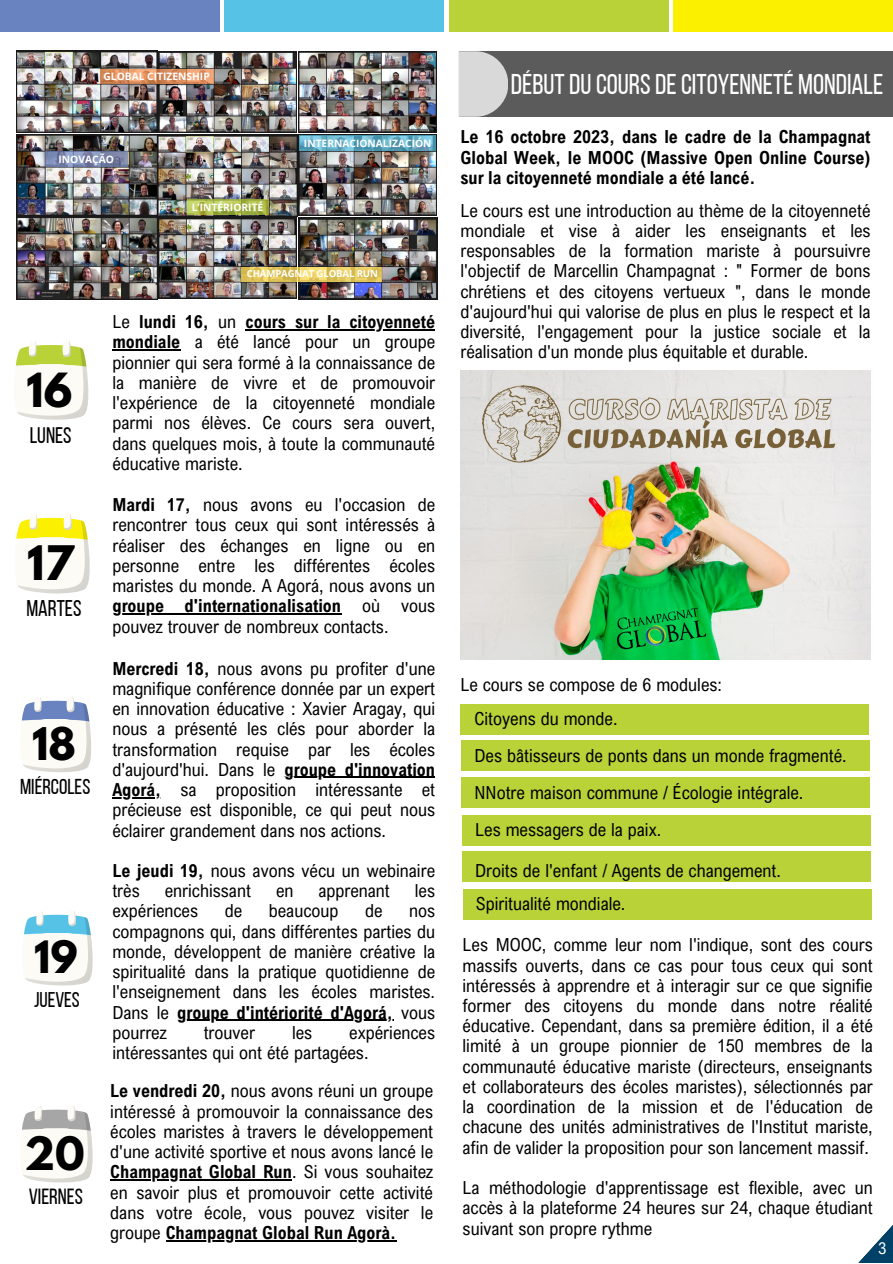
<style>
.page{position:relative;width:893px;height:1264px;background:#fff}
.page>*{position:absolute;margin:0;border:0;box-sizing:border-box;transform-origin:0 0}
.t1{font:700 42.15px "League Spartan";color:#000}
.t2{font:700 41.7px "League Spartan";color:#000}
.t3{font:700 40.65px "League Spartan";color:#000}
.t4{font:700 39.9px "League Spartan";color:#000}
.t5{font:700 39.45px "League Spartan";color:#000}
.t6{font:28.5px "Bebas Neue";color:#fff}
.t7{font:22.65px "Bebas Neue";color:#000}
.t8{font:22.5px "Bebas Neue";color:#000}
.t9{font:21.9px "Bebas Neue";color:#000}
.t10{font:21.45px "Bebas Neue";color:#000}
.t11{font:21.3px "Bebas Neue";color:#000}
.t12{font:18px/20.2px "Arial Nova Cond";color:#000;text-align:justify}
.t13{font:700 18px/20.2px "Arial Nova Cond";color:#000;text-align:justify}
.t14{font:16.5px "Arial Nova Cond";color:#fff}
.t15{font:700 10.2px "Open Sans";color:#fff}
.t16{font:700 9.6px "Open Sans";letter-spacing:-.015em;color:#fff}
.s1{font-weight:700}
</style>
<div class="page">
<svg style="left:859px;top:1226px;width:33px;height:36px"></svg>
<div style="left:0;top:0;width:220px;height:32px;background:#6982c0"></div>
<div style="left:224px;top:0;width:220px;height:32px;background:#56c2e6"></div>
<div style="left:448px;top:0;width:220px;height:32px;background:#b9d237"></div>
<div style="left:673px;top:0;width:219px;height:32px;background:#faf000"></div>
<svg style="left:15px;top:341px;width:74px;height:79px"></svg>
<div style="left:19px;top:364px;width:63px;height:46px;background:#fcfbf5;border-radius:23px"></div>
<svg style="left:16px;top:514px;width:74px;height:80px"></svg>
<div style="left:20px;top:537px;width:64px;height:46px;background:#fcfbf5;border-radius:23px"></div>
<svg style="left:21px;top:697px;width:71px;height:76px"></svg>
<div style="left:25px;top:719px;width:61px;height:44px;background:#fcfbf5;border-radius:22px"></div>
<svg style="left:24px;top:911px;width:69px;height:75px"></svg>
<div style="left:27px;top:932px;width:60px;height:44px;background:#fcfbf5;border-radius:22px"></div>
<svg style="left:22px;top:1106px;width:71px;height:77px"></svg>
<div style="left:25px;top:1128px;width:62px;height:44px;background:#fcfbf5;border-radius:22px"></div>
<img style="left:298px;top:217px;width:140px;height:82px">
<img style="left:16px;top:134px;width:421px;height:82px">
<img style="left:298px;top:51px;width:139px;height:81px">
<img style="left:16px;top:51px;width:280px;height:82px">
<img style="left:16px;top:217px;width:280px;height:82px">
<svg style="left:101px;top:69px;width:113px;height:15px"></svg>
<svg style="left:299px;top:135px;width:137px;height:16px"></svg>
<svg style="left:46px;top:152px;width:82px;height:15px"></svg>
<svg style="left:187px;top:199px;width:82px;height:16px"></svg>
<svg style="left:241px;top:266px;width:140px;height:15px"></svg>
<div style="left:459px;top:51px;width:433px;height:66px;background:#5b5b5b"></div>
<svg style="left:458px;top:51px;width:50px;height:66px"></svg>
<img style="left:460px;top:371px;width:410px;height:289px">
<div style="left:460px;top:704px;width:409px;height:30px;background:#b9d237"></div>
<hr style="left:245px;top:329px;width:190px;height:1px;background:#000">
<hr style="left:112px;top:349px;width:68px;height:2px;background:#000">
<hr style="left:112px;top:613px;width:229px;height:1px;background:#000">
<hr style="left:284px;top:777px;width:151px;height:1px;background:#000">
<hr style="left:112px;top:797px;width:49px;height:1px;background:#000">
<hr style="left:177px;top:1019px;width:216px;height:1px;background:#000">
<hr style="left:110px;top:1179px;width:182px;height:1px;background:#000">
<hr style="left:166px;top:1240px;width:230px;height:1px;background:#000">
<div style="left:460px;top:740px;width:409px;height:30px;background:#b9d237"></div>
<div style="left:461px;top:777px;width:409px;height:31px;background:#b9d237"></div>
<div style="left:462px;top:815px;width:408px;height:30px;background:#b9d237"></div>
<div style="left:462px;top:852px;width:408px;height:30px;background:#b9d237"></div>
<div style="left:462px;top:889px;width:409px;height:30px;background:#b9d237"></div>
<p class="t15" style="left:103px;top:69px;width:108px">GLOBAL CITIZENSHIP</p>
<p class="t15" style="left:59px;top:152px;width:57px">INOVAÇÃO</p>
<p class="t15" style="left:192px;top:200px;width:73px">L’INTÉRIORITÉ</p>
<p class="t15" style="left:304px;top:136px;width:129px">INTERNACIONALIZACIÓN</p>
<p class="t2" style="left:27px;top:369px;width:47px">16</p>
<p class="t8" style="left:30px;top:426px;width:43px">LUNES</p>
<p class="t1" style="left:27px;top:542px;width:48px">17</p>
<p class="t7" style="left:26px;top:599px;width:57px">MARTES</p>
<p class="t4" style="left:32px;top:724px;width:45px">18</p>
<p class="t10" style="left:20px;top:777px;width:72px">MIÉRCOLES</p>
<p class="t5" style="left:34px;top:937px;width:45px">19</p>
<p class="t11" style="left:34px;top:990px;width:47px">JUEVES</p>
<p class="t3" style="left:25px;top:1133px;width:62px">20</p>
<p class="t9" style="left:29px;top:1187px;width:56px">VIERNES</p>
<p class="t16" style="left:247px;top:267px;width:133px">CHAMPAGNAT GLOBAL RUN</p>
<p class="t12" style="left:112px;top:311px;width:324px">Le <span class="s1">lundi 16,</span> un <span class="s1">cours sur la citoyenneté mondiale</span> a été lancé pour un groupe pionnier qui sera formé à la connaissance de la manière de vivre et de promouvoir l'expérience de la citoyenneté mondiale parmi nos élèves. Ce cours sera ouvert, dans quelques mois, à toute la communauté éducative mariste.</p>
<p class="t12" style="left:112px;top:494px;width:324px"><span class="s1">Mardi 17,</span> nous avons eu l'occasion de rencontrer tous ceux qui sont intéressés à réaliser des échanges en ligne ou en personne entre les différentes écoles maristes du monde. A Agorá, nous avons un <span class="s1">groupe d'internationalisation</span> où vous pouvez trouver de nombreux contacts.</p>
<p class="t12" style="left:112px;top:657px;width:324px"><span class="s1">Mercredi 18,</span> nous avons pu profiter d'une magnifique conférence donnée par un expert en innovation éducative : Xavier Aragay, qui nous a présenté les clés pour aborder la transformation requise par les écoles d'aujourd'hui. Dans le <span class="s1">groupe d'innovation Agorá,</span> sa proposition intéressante et précieuse est disponible, ce qui peut nous éclairer grandement dans nos actions.</p>
<p class="t12" style="left:112px;top:860px;width:324px"><span class="s1">Le jeudi 19,</span> nous avons vécu un webinaire très</p>
<p class="t12" style="left:165px;top:880px;width:88px">enrichissant</p>
<p class="t12" style="left:276px;top:880px;width:19px">en</p>
<p class="t12" style="left:318px;top:880px;width:73px">apprenant</p>
<p class="t12" style="left:415px;top:880px;width:22px">les</p>
<p class="t12" style="left:112px;top:900px;width:87px">expériences</p>
<p class="t12" style="left:225px;top:900px;width:19px">de</p>
<p class="t12" style="left:269px;top:900px;width:71px">beaucoup</p>
<p class="t12" style="left:365px;top:900px;width:19px">de</p>
<p class="t12" style="left:112px;top:900px;width:324px;text-indent:297px">nos compagnons qui, dans différentes parties du monde, développent de manière créative la spiritualité dans la pratique quotidienne de l'enseignement dans les écoles maristes.<br>Dans le <span class="s1">groupe d'intériorité d'Agorá,</span> vous pourrez</p>
<p class="t12" style="left:112px;top:1021px;width:324px;text-indent:237px">expériences intéressantes qui ont été partagées.</p>
<p class="t12" style="left:204px;top:1021px;width:53px">trouver</p>
<p class="t12" style="left:292px;top:1021px;width:22px">les</p>
<p class="t12" style="left:110px;top:1080px;width:324px"><span class="s1">Le vendredi 20,</span> nous avons réuni un groupe intéressé à promouvoir la connaissance des écoles maristes à travers le développement d'une activité sportive et nous avons lancé le <span class="s1">Champagnat Global Run</span>. Si vous souhaitez en savoir plus et promouvoir cette activité dans votre école, vous pouvez visiter le groupe <span class="s1">Champagnat Global Run Agorà.</span></p>
<p class="t6" style="left:511px;top:73px;width:374px">DÉBUTDUCOURSDECITOYENNETÉ MONDIALE</p>
<p class="t13" style="left:460px;top:126px;width:411px">Le 16 octobre 2023, dans le cadre de la Champagnat Global Week, le MOOC (Massive Open Online Course) sur la citoyenneté mondiale a été lancé.</p>
<p class="t12" style="left:460px;top:200px;width:411px">Le cours est une introduction au thème de la citoyenneté mondiale et vise à aider les enseignants et les responsables de la formation mariste à poursuivre l'objectif de Marcellin Champagnat : " Former de bons chrétiens et des citoyens vertueux ", dans le monde d'aujourd'hui qui valorise de plus en plus le respect et la diversité, l'engagement pour la justice sociale et la réalisation d'un monde plus équitable et durable.</p>
<p class="t12" style="left:460px;top:674px;width:263px">Le cours se compose de 6 modules:</p>
<p class="t12" style="left:474px;top:708px;width:144px">Citoyens du monde.</p>
<p class="t12" style="left:474px;top:745px;width:373px">Des bâtisseurs de ponts dans un monde fragmenté.</p>
<p class="t12" style="left:474px;top:781px;width:330px">NNotre maison commune / Écologie intégrale.</p>
<p class="t12" style="left:475px;top:819px;width:187px">Les messagers de la paix.</p>
<p class="t12" style="left:475px;top:860px;width:307px">Droits de l'enfant / Agents de changement.</p>
<p class="t12" style="left:476px;top:893px;width:151px">Spiritualité mondiale.</p>
<p class="t12" style="left:462px;top:934px;width:411px">Les MOOC, comme leur nom l'indique, sont des cours massifs ouverts, dans ce cas pour tous ceux qui sont intéressés à apprendre et à interagir sur ce que signifie former des citoyens du monde dans notre réalité éducative. Cependant, dans sa première édition, il a été limité à un groupe pionnier de 150 membres de la communauté éducative mariste (directeurs, enseignants et collaborateurs des écoles maristes), sélectionnés par la coordination de la mission et de l'éducation de chacune des unités administratives de l'Institut mariste, afin de valider la proposition pour son lancement massif.</p>
<p class="t12" style="left:462px;top:1177px;width:411px">La méthodologie d'apprentissage est flexible, avec un accès à la plateforme 24 heures sur 24, chaque étudiant suivant son propre rythme</p>
<p class="t14" style="left:878px;top:1237px;width:10px">3</p>
</div>
